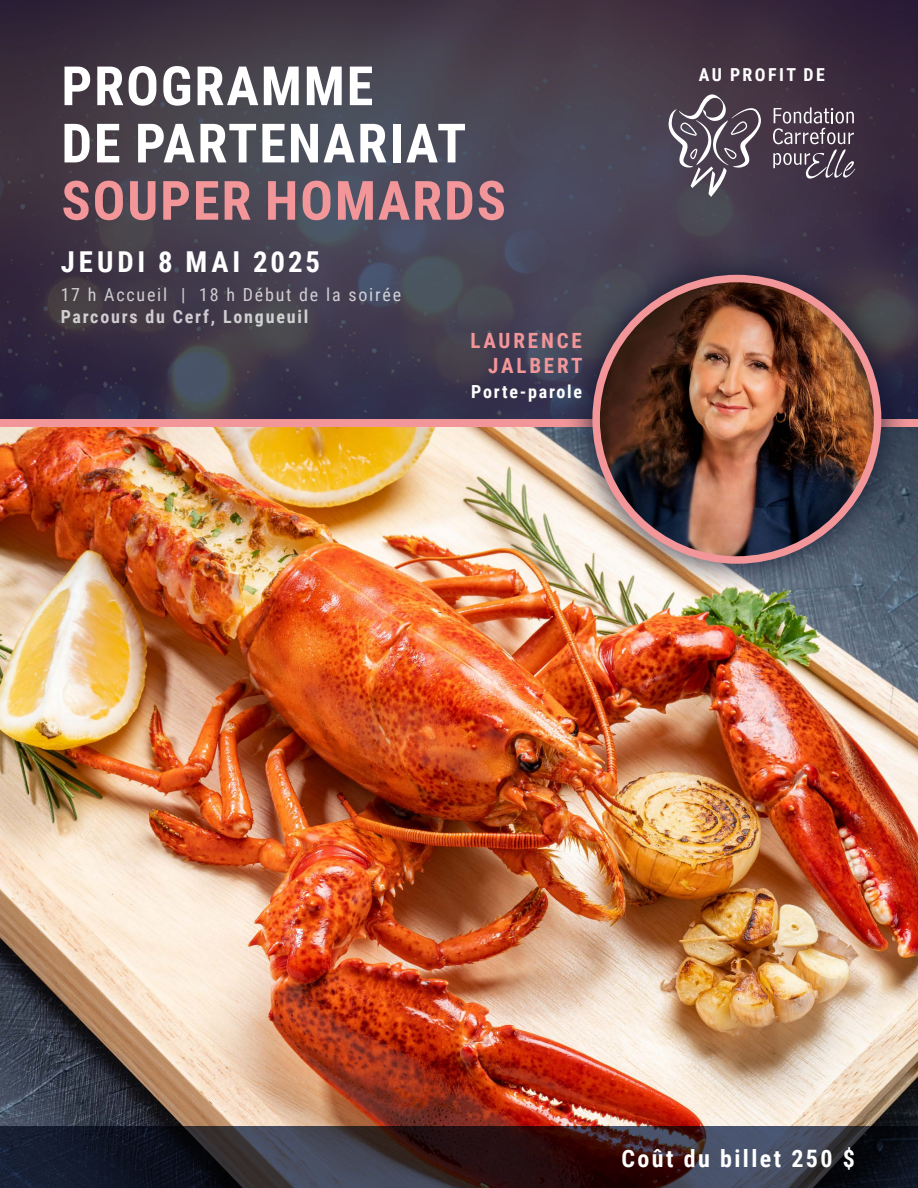
<style>
.page{position:relative;width:918px;height:1188px;background:#fff}
.page>*{position:absolute;margin:0;border:0;box-sizing:border-box;transform-origin:0 0}
.t1{font:700 54.3px/57.3px "Roboto Condensed";letter-spacing:.035em;color:#fff}
.t2{font:700 54.3px "Roboto Condensed";letter-spacing:.035em;color:#f29699}
.t3{font:700 28.8px "Roboto Condensed";letter-spacing:.135em;color:#fff}
.t4{font:700 24px "Roboto Condensed";letter-spacing:.1em;color:#fff}
.t5{font:700 21px/25.2px "Roboto Condensed";letter-spacing:.135em;color:#f29699;text-align:right}
.t6{font:700 18px "Roboto Condensed";letter-spacing:.1em;color:#fff}
.t7{font:18px "Roboto Condensed";letter-spacing:.1em;color:#fff}
.t8{font:700 17.85px "Roboto Condensed";letter-spacing:.135em;color:#fff}
</style>
<div class="page">
<img style="left:0;top:427px;width:918px;height:700px">
<svg style="left:0;top:0;width:918px;height:419px;background:#413b4b"></svg>
<svg style="left:0;top:1127px;width:918px;height:61px;background:#2b252f"></svg>
<svg style="left:669px;top:94px;width:92px;height:103px;background:#665d6a"></svg>
<svg style="left:773px;top:107px;width:82px;height:79px;background:#615463"></svg>
<div style="left:0;top:419px;width:918px;height:8px;background:#f29699"></div>
<div style="left:563px;top:245px;width:348px;height:348px;background:#0d122a;opacity:.75"></div>
<img style="left:596px;top:279px;width:282px;height:281px;border-radius:141px">
<div style="left:592px;top:275px;width:289px;height:289px;border:8px solid #f29699;border-radius:50%"></div>
<h1 class="t1" style="left:61px;top:55px;width:406px">PROGRAMME<br>DE PARTENARIAT</h1>
<h1 class="t2" style="left:61px;top:162px;width:446px">SOUPER HOMARDS</h1>
<h2 class="t3" style="left:61px;top:242px;width:261px">JEUDI 8 MAI 2025</h2>
<p class="t7" style="left:60px;top:282px;width:342px">17 h Accueil | 18 h Début de la soirée</p>
<p class="t6" style="left:60px;top:304px;width:249px">Parcours du Cerf, Longueuil</p>
<p class="t5" style="left:470px;top:327px;width:114px">LAURENCE<br>JALBERT</p>
<p class="t6" style="left:471px;top:379px;width:113px">Porte-parole</p>
<p class="t8" style="left:699px;top:62px;width:128px">AU PROFIT DE</p>
<h3 class="t4" style="left:621px;top:1142px;width:235px">Coût du billet 250 $</h3>
</div>
